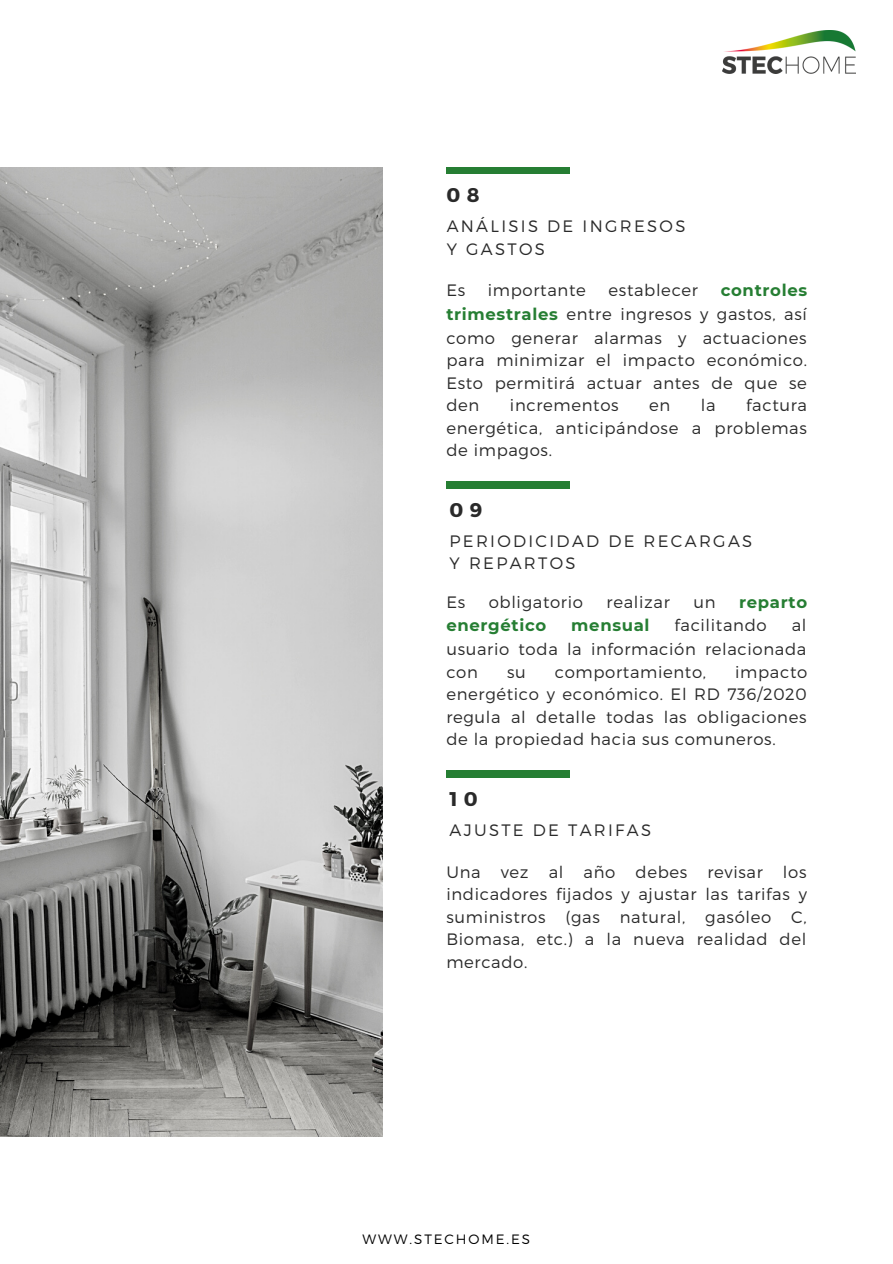
<style>
.page{position:relative;width:893px;height:1264px;background:#fff}
.page>*{position:absolute;margin:0;border:0;box-sizing:border-box;transform-origin:0 0}
.t1{font:700 19.8px "Montserrat";color:#2a2a2a}
.t2{font:300 16.5px/22.5px "Montserrat";letter-spacing:.04em;color:#2a2a2a;text-align:justify}
.t3{font:300 16.5px/22.5px "Montserrat";letter-spacing:.14em;color:#2a2a2a}
.t4{font:700 16.5px "Montserrat";letter-spacing:.04em;color:#267e33}
.t5{font:300 13.5px "Montserrat";letter-spacing:.14em;color:#000}
.s1{font-weight:700;color:#267e33}
</style>
<div class="page">
<img style="left:0;top:167px;width:382px;height:969px">
<img style="left:722px;top:31px;width:133px;height:42px">
<div style="left:446px;top:167px;width:124px;height:7px;background:#267e33"></div>
<div style="left:446px;top:482px;width:124px;height:6px;background:#267e33"></div>
<div style="left:446px;top:770px;width:124px;height:7px;background:#267e33"></div>
<p class="t1" style="left:446px;top:182px;width:35px">0 8</p>
<p class="t3" style="left:446px;top:214px;width:240px">ANÁLISIS DE INGRESOS<br>Y GASTOS</p>
<p class="t2" style="left:446px;top:278px;width:362px;line-height:23px;text-indent:274px"><span class="s1">controles trimestrales</span> entre ingresos y gastos, así como generar alarmas y actuaciones para minimizar el impacto económico.<br>Esto permitirá actuar antes de que se den</p>
<p class="t2" style="left:446px;top:278px;width:20px">Es</p>
<p class="t2" style="left:488px;top:278px;width:99px">importante</p>
<p class="t2" style="left:608px;top:278px;width:91px">establecer</p>
<p class="t2" style="left:446px;top:393px;width:362px;text-indent:300px">factura energética, anticipándose a problemas de impagos.</p>
<p class="t2" style="left:510px;top:393px;width:110px">incrementos</p>
<p class="t2" style="left:649px;top:393px;width:23px">en</p>
<p class="t2" style="left:701px;top:393px;width:16px">la</p>
<p class="t1" style="left:449px;top:497px;width:34px">0 9</p>
<p class="t3" style="left:449px;top:529px;width:304px">PERIODICIDAD DE RECARGAS<br>Y REPARTOS</p>
<p class="t2" style="left:446px;top:590px;width:20px">Es</p>
<p class="t2" style="left:488px;top:590px;width:96px">obligatorio</p>
<p class="t2" style="left:606px;top:590px;width:65px">realizar</p>
<p class="t2" style="left:693px;top:590px;width:24px">un</p>
<p class="t4" style="left:739px;top:592px;width:70px">reparto</p>
<p class="t4" style="left:446px;top:615px;width:101px">energético</p>
<p class="t4" style="left:571px;top:615px;width:80px">mensual</p>
<p class="t2" style="left:674px;top:613px;width:94px">facilitando</p>
<p class="t2" style="left:446px;top:613px;width:361px;line-height:23.1px;text-indent:345px">al usuario toda la información relacionada con</p>
<p class="t2" style="left:446px;top:659px;width:362px;text-indent:289px">impacto energético y económico. El RD 736/2020 regula al detalle todas las obligaciones de la propiedad hacia sus comuneros.</p>
<p class="t2" style="left:507px;top:659px;width:20px">su</p>
<p class="t2" style="left:555px;top:659px;width:153px">comportamiento,</p>
<p class="t1" style="left:449px;top:786px;width:30px">1 0</p>
<p class="t3" style="left:449px;top:818px;width:203px">AJUSTE DE TARIFAS</p>
<p class="t2" style="left:446px;top:859px;width:362px">Una vez al año debes revisar los indicadores fijados y ajustar las tarifas y suministros (gas natural, gasóleo C, Biomasa, etc.) a la nueva realidad del mercado.</p>
<p class="t5" style="left:362px;top:1230px;width:169px">WWW.STECHOME.ES</p>
</div>
